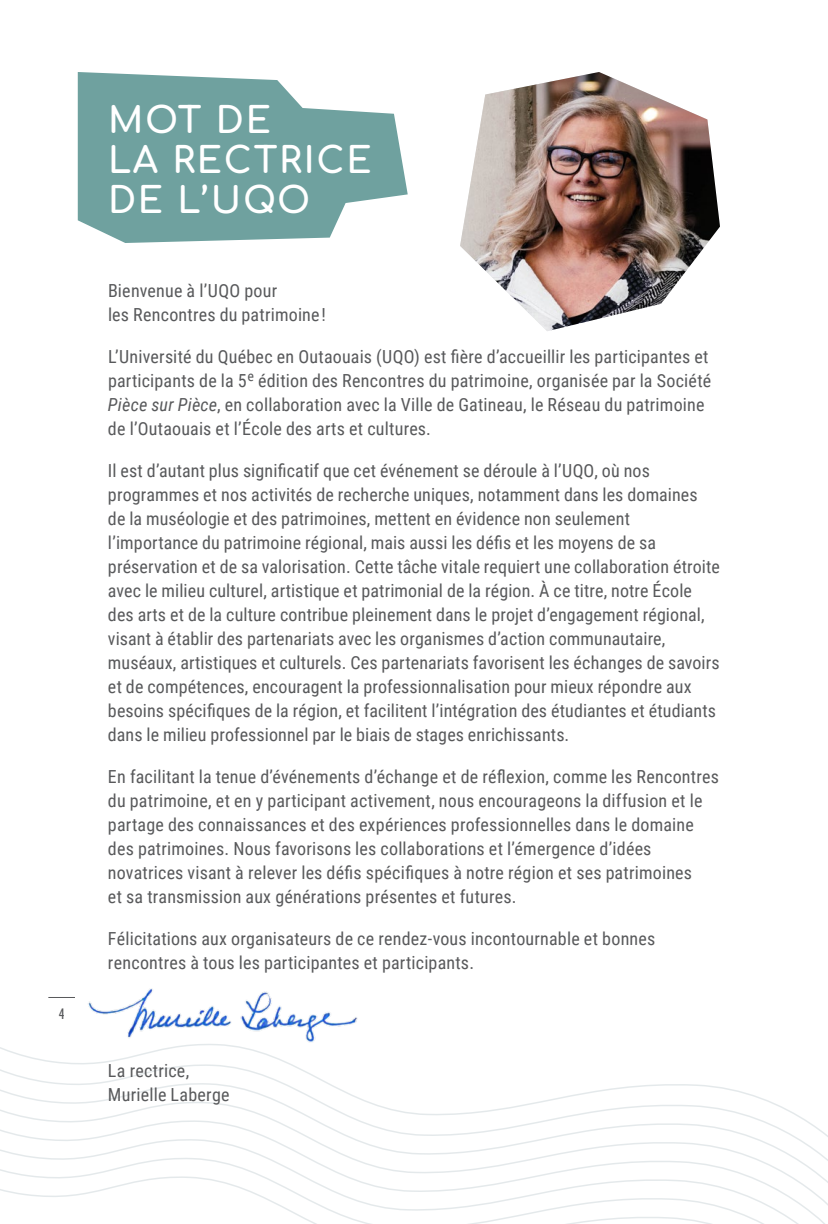
<style>
.page{position:relative;width:828px;height:1224px;background:#fff}
.page>*{position:absolute;margin:0;border:0;box-sizing:border-box;transform-origin:0 0}
.t1{font:700 36px/40px "Comfortaa";letter-spacing:.05em;color:#fff}
.t2{font:18px/24px "Roboto Condensed";letter-spacing:.01em;color:#58595b}
.t3{font:500 condensed 14px "Futura";color:#58595b}
.s1{font-style:italic}
</style>
<div class="page">
<svg style="left:48px;top:997px;width:27px;height:1px"></svg>
<svg style="left:0;top:1045px;width:828px;height:179px"></svg>
<svg style="left:78px;top:72px;width:330px;height:171px;fill:#6fa19f"></svg>
<img style="left:460px;top:72px;width:260px;height:259px">
<img style="left:88px;top:988px;width:270px;height:57px">
<p class="t3" style="left:59px;top:1004px;width:7px">4</p>
<h1 class="t1" style="left:108px;top:95px;width:265px">MOT DE<br>LA RECTRICE<br>DE L’UQO</h1>
<p class="t2" style="left:108px;top:278px;width:219px">Bienvenue à l’UQO pour<br>les Rencontres du patrimoine !</p>
<p class="t2" style="left:108px;top:344px;width:605px">L’Université du Québec en Outaouais (UQO) est fière d’accueillir les participantes et participants de la 5<sup>e</sup> édition des Rencontres du patrimoine, organisée par la Société <span class="s1">Pièce sur Pièce</span>, en collaboration avec la Ville de Gatineau, le Réseau du patrimoine de l’Outaouais et l’École des arts et cultures.</p>
<p class="t2" style="left:108px;top:458px;width:613px">Il est d’autant plus significatif que cet événement se déroule à l’UQO, où nos programmes et nos activités de recherche uniques, notamment dans les domaines<br>de la muséologie et des patrimoines, mettent en évidence non seulement l’importance du patrimoine régional, mais aussi les défis et les moyens de sa préservation et de sa valorisation. Cette tâche vitale requiert une collaboration étroite avec le milieu culturel, artistique et patrimonial de la région. À ce titre, notre École des arts et de la culture contribue pleinement dans le projet d’engagement régional, visant à établir des partenariats avec les organismes d’action communautaire, muséaux, artistiques et culturels. Ces partenariats favorisent les échanges de savoirs et de compétences, encouragent la professionnalisation pour mieux répondre aux besoins spécifiques de la région, et facilitent l’intégration des étudiantes et étudiants dans le milieu professionnel par le biais de stages enrichissants.</p>
<p class="t2" style="left:108px;top:764px;width:612px">En facilitant la tenue d’événements d’échange et de réflexion, comme les Rencontres du patrimoine, et en y participant activement, nous encourageons la diffusion et le partage des connaissances et des expériences professionnelles dans le domaine des patrimoines. Nous favorisons les collaborations et l’émergence d’idées novatrices visant à relever les défis spécifiques à notre région et ses patrimoines<br>et sa transmission aux générations présentes et futures.</p>
<p class="t2" style="left:108px;top:926px;width:549px">Félicitations aux organisateurs de ce rendez-vous incontournable et bonnes rencontres à tous les participantes et participants.</p>
<p class="t2" style="left:108px;top:1058px;width:123px">La rectrice,<br>Murielle Laberge</p>
</div>
